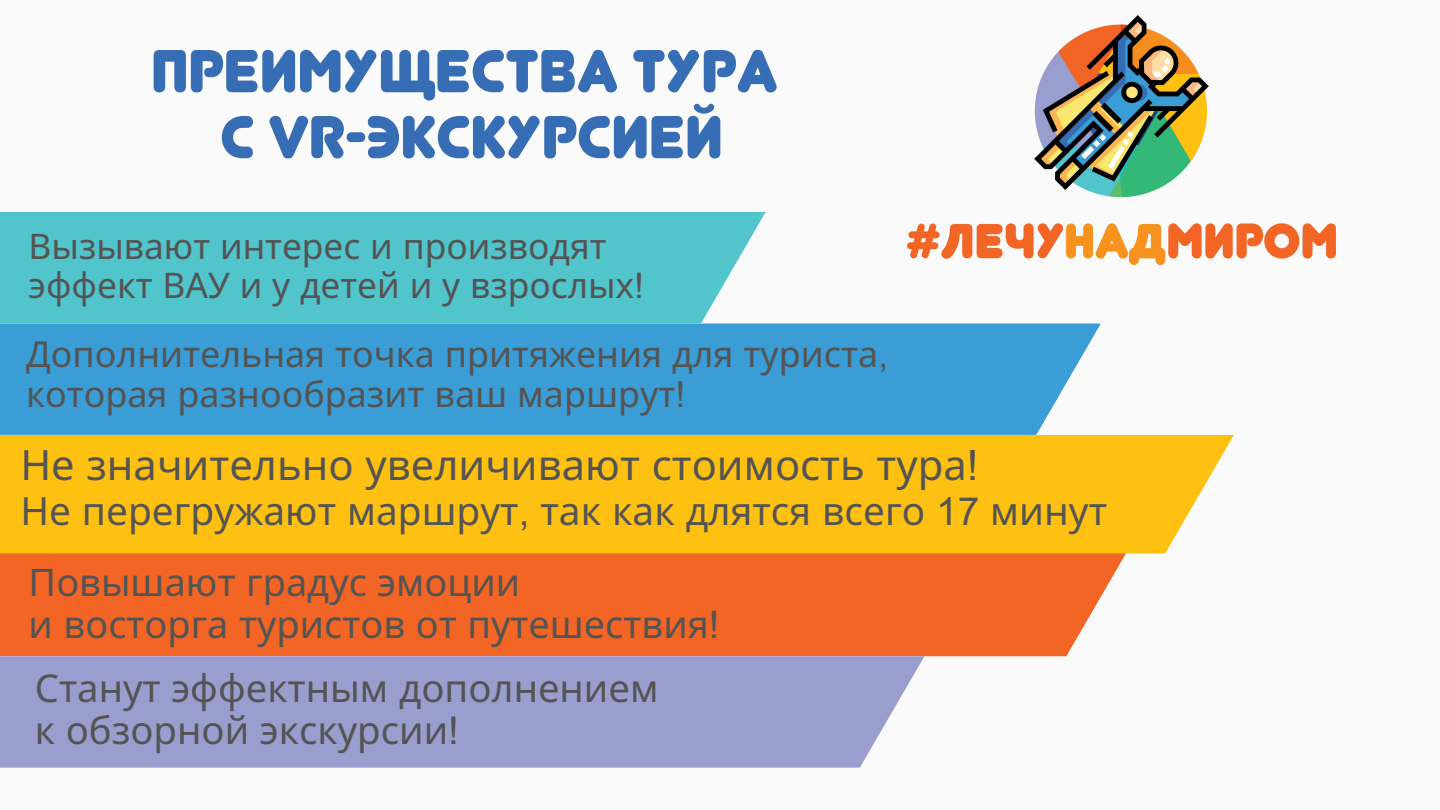
<style>
.page{position:relative;width:1440px;height:810px;background:#f9faf9}
.page>*{position:absolute;margin:0;border:0;box-sizing:border-box;transform-origin:0 0}
.t1{font:60px/66px "Junegull";color:#366db4;text-align:center}
.t2{font:41.8px "Noto Sans";color:#545454}
.t3{font:38.8px "Noto Sans";color:#545454}
.t4{font:38.3px/42px "Noto Sans";color:#545454}
.t5{font:37.9px/41.9px "Noto Sans";color:#545454}
.t6{font:35.8px/39.4px "Noto Sans";color:#545454}
.t7{font:35.3px/39px "Noto Sans";color:#545454}
.s1{font-family:"Arial MT Pro"}
</style>
<div class="page">
<div style="left:0;top:212px;width:766px;height:111px;background:#51c4cc"></div>
<div style="left:0;top:553px;width:1131px;height:103px;background:#f26524"></div>
<div style="left:0;top:435px;width:1234px;height:118px;background:#fec011"></div>
<div style="left:0;top:324px;width:1101px;height:111px;background:#3b9dd6"></div>
<div style="left:0;top:656px;width:924px;height:112px;background:#999ecf"></div>
<img style="left:908px;top:16px;width:428px;height:249px">
<h1 class="t1" style="left:151px;top:38px;width:628px">преимущества тура с VR-экскурсией</h1>
<p class="t7" style="left:29px;top:226px;width:617px">Вызывают интерес и производят эффект ВАУ и у детей и у взрослых<span class="s1">!</span></p>
<p class="t6" style="left:26px;top:334px;width:863px">Дополнительная точка притяжения для туриста<span class="s1">, </span>которая разнообразит ваш маршрут<span class="s1">!</span></p>
<p class="t2" style="left:20px;top:436px;width:960px">Не значительно увеличивают стоимость тура<span class="s1">!</span></p>
<p class="t3" style="left:20px;top:484px;width:1088px">Не перегружают маршрут<span class="s1">,</span> так как длятся всего <span class="s1">17</span> минут</p>
<p class="t5" style="left:29px;top:560px;width:692px">Повышают градус эмоции<br>и восторга туристов от путешествия<span class="s1">!</span></p>
<p class="t4" style="left:35px;top:666px;width:625px">Станут эффектным дополнением к обзорной экскурсии<span class="s1">!</span></p>
</div>
